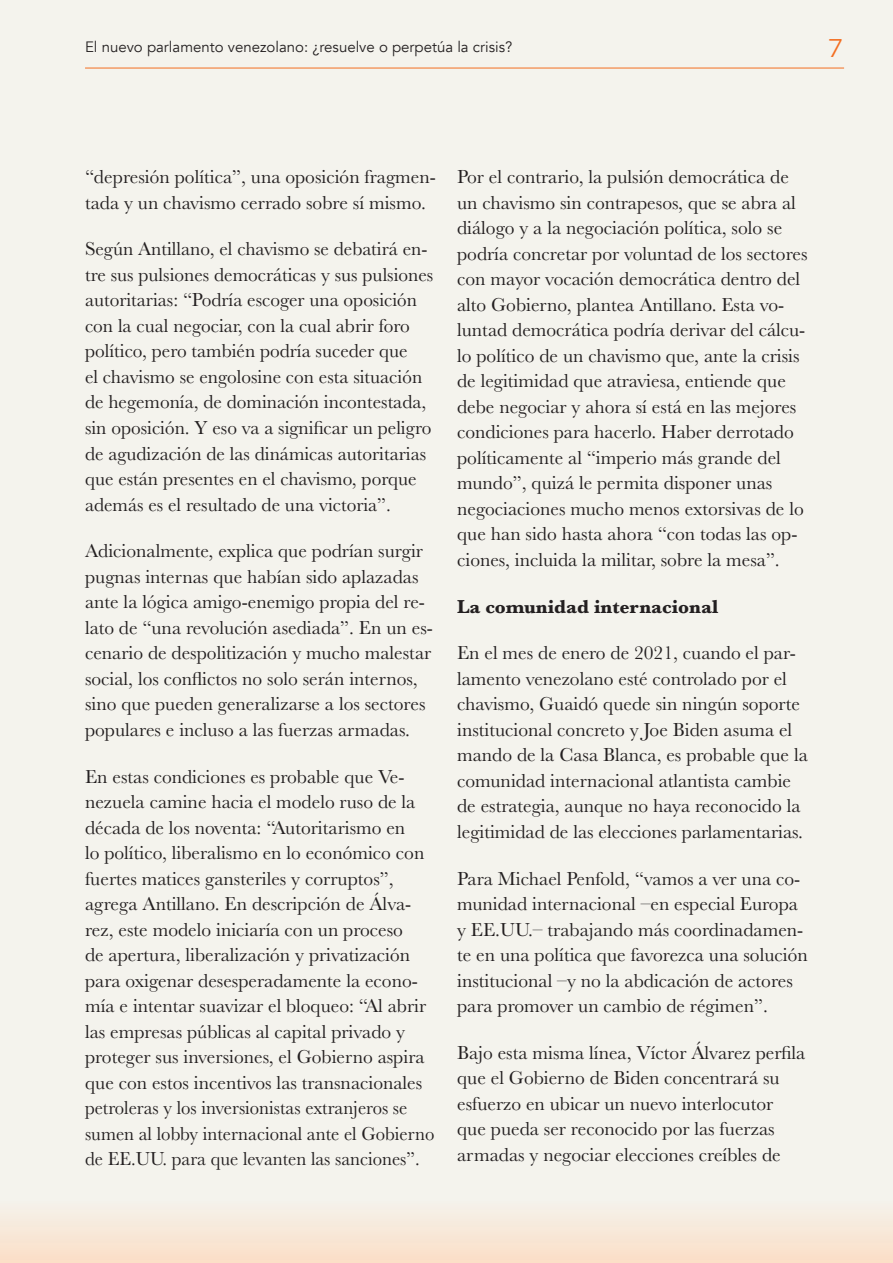
<style>
.page{position:relative;width:893px;height:1263px;background:#f4f3ed}
.page>*{position:absolute;margin:0;border:0;box-sizing:border-box;transform-origin:0 0}
.t1{font:300 25.5px "Avenir";color:#f36e21;scale:1.2 1}
.TEXTO{font:19.5px/25.5px "Baskerville";color:#231f20}
.SUBTÍTULO{font:700 19.5px "Baskerville";color:#231f20}
.t2{font:15px "Avenir";color:#231f20}
</style>
<div class="page">
<div style="left:0;top:1200px;width:893px;height:63px;background:linear-gradient(to bottom,#f4f3ec,#fbdec6)"></div>
<hr style="left:85px;top:68px;width:759px;height:1px;background:#f36e21">
<p class="t2" style="left:85px;top:38px;width:429px">El nuevo parlamento venezolano: ¿resuelve o perpetúa la crisis?</p>
<h1 class="t1" style="left:828px;top:34px;width:15px">7</h1>
<p class="TEXTO" style="left:85px;top:164px;width:352px">“depresión política”, una oposición fragmen&shy;tada y un chavismo cerrado sobre sí mismo.</p>
<p class="TEXTO" style="left:85px;top:237px;width:350px">Según Antillano, el chavismo se debatirá en&shy;tre sus pulsiones democráticas y sus pulsiones autoritarias: “Podría escoger una oposición con la cual negociar, con la cual abrir foro político, pero también podría suceder que<br>el chavismo se engolosine con esta situación de hegemonía, de dominación incontestada, sin oposición. Y eso va a significar un peligro de agudización de las dinámicas autoritarias que están presentes en el chavismo, porque además es el resultado de una victoria”.</p>
<p class="TEXTO" style="left:85px;top:538px;width:349px">Adicionalmente, explica que podrían surgir pugnas internas que habían sido aplazadas ante la lógica amigo-enemigo propia del re&shy;lato de “una revolución asediada”. En un es&shy;cenario de despolitización y mucho malestar social, los conflictos no solo serán internos, sino que pueden generalizarse a los sectores populares e incluso a las fuerzas armadas.</p>
<p class="TEXTO" style="left:85px;top:764px;width:351px">En estas condiciones es probable que Ve&shy;nezuela camine hacia el modelo ruso de la década de los noventa: “Autoritarismo en<br>lo político, liberalismo en lo económico con fuertes matices gansteriles y corruptos”, agrega Antillano. En descripción de Álva&shy;rez, este modelo iniciaría con un proceso<br>de apertura, liberalización y privatización para oxigenar desesperadamente la econo&shy;mía e intentar suavizar el bloqueo: “Al abrir las empresas públicas al capital privado y proteger sus inversiones, el Gobierno aspira que con estos incentivos las transnacionales petroleras y los inversionistas extranjeros se sumen al lobby internacional ante el Gobierno de EE.UU. para que levanten las sanciones”.</p>
<p class="TEXTO" style="left:457px;top:164px;width:352px">Por el contrario, la pulsión democrática de un chavismo sin contrapesos, que se abra al diálogo y a la negociación política, solo se podría concretar por voluntad de los sectores con mayor vocación democrática dentro del alto Gobierno, plantea Antillano. Esta vo&shy;luntad democrática podría derivar del cálcu&shy;lo político de un chavismo que, ante la crisis de legitimidad que atraviesa, entiende que debe negociar y ahora sí está en las mejores condiciones para hacerlo. Haber derrotado políticamente al “imperio más grande del mundo”, quizá le permita disponer unas negociaciones mucho menos extorsivas de lo que han sido hasta ahora “con todas las op&shy;ciones, incluida la militar, sobre la mesa”.</p>
<p class="SUBTÍTULO" style="left:457px;top:593px;width:262px">La comunidad internacional</p>
<p class="TEXTO" style="left:457px;top:640px;width:352px">En el mes de enero de 2021, cuando el par&shy;lamento venezolano esté controlado por el chavismo, Guaidó quede sin ningún soporte institucional concreto y Joe Biden asuma el mando de la Casa Blanca, es probable que la comunidad internacional atlantista cambie de estrategia, aunque no haya reconocido la legitimidad de las elecciones parlamentarias.</p>
<p class="TEXTO" style="left:457px;top:866px;width:352px">Para Michael Penfold, “vamos a ver una co&shy;munidad internacional –en especial Europa y EE.UU.– trabajando más coordinadamen&shy;te en una política que favorezca una solución institucional –y no la abdicación de actores para promover un cambio de régimen”.</p>
<p class="TEXTO" style="left:457px;top:1040px;width:350px">Bajo esta misma línea, Víctor Álvarez perfila que el Gobierno de Biden concentrará su esfuerzo en ubicar un nuevo interlocutor que pueda ser reconocido por las fuerzas armadas y negociar elecciones creíbles de</p>
</div>
